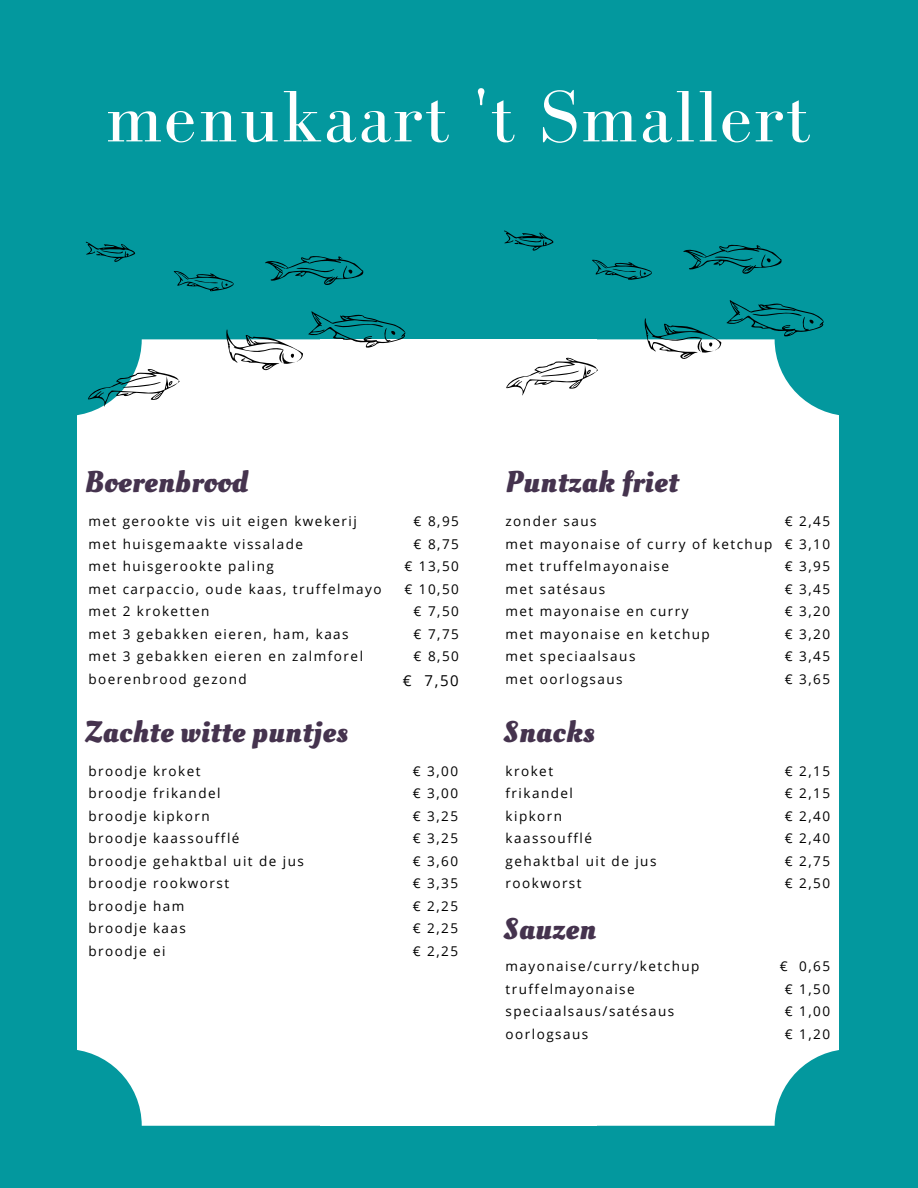
<style>
.page{position:relative;width:918px;height:1188px;background:#03989e}
.page>*{position:absolute;margin:0;border:0;box-sizing:border-box;transform-origin:0 0}
.t1{font:75px "Bodoni FLF";letter-spacing:.02em;color:#fff}
.t2{font:700 30px "Oleo Script";letter-spacing:.02em;color:#45334e}
.t3{font:15px "Open Sans";color:#000}
.t4{font:13.5px "Open Sans";letter-spacing:.11em;color:#000}
</style>
<div class="page">
<div style="left:78px;top:409px;width:242px;height:186px;background:#fff"></div>
<div style="left:320px;top:339px;width:276px;height:262px;background:#fff"></div>
<div style="left:596px;top:398px;width:242px;height:197px;background:#fff"></div>
<div style="left:78px;top:595px;width:249px;height:275px;background:#fff"></div>
<div style="left:320px;top:595px;width:276px;height:275px;background:#fff"></div>
<div style="left:589px;top:595px;width:249px;height:275px;background:#fff"></div>
<div style="left:78px;top:870px;width:242px;height:256px;background:#fff"></div>
<div style="left:320px;top:864px;width:276px;height:262px;background:#fff"></div>
<div style="left:596px;top:870px;width:242px;height:256px;background:#fff"></div>
<svg style="left:504px;top:230px;width:320px;height:168px"></svg>
<svg style="left:85px;top:241px;width:321px;height:168px"></svg>
<p class="t1" style="left:106px;top:76px;width:707px">menukaart 't Smallert</p>
<p class="t2" style="left:85px;top:462px;width:165px">Boerenbrood</p>
<p class="t4" style="left:88px;top:512px;width:270px">met gerookte vis uit eigen kwekerij</p>
<p class="t4" style="left:88px;top:534px;width:216px">met huisgemaakte vissalade</p>
<p class="t4" style="left:88px;top:557px;width:187px">met huisgerookte paling</p>
<p class="t4" style="left:88px;top:579px;width:295px">met carpaccio, oude kaas, truffelmayo</p>
<p class="t4" style="left:88px;top:602px;width:123px">met 2 kroketten</p>
<p class="t4" style="left:88px;top:624px;width:262px">met 3 gebakken eieren, ham, kaas</p>
<p class="t4" style="left:88px;top:647px;width:276px">met 3 gebakken eieren en zalmforel</p>
<p class="t4" style="left:88px;top:669px;width:160px">boerenbrood gezond</p>
<p class="t2" style="left:85px;top:712px;width:265px">Zachte witte puntjes</p>
<p class="t4" style="left:88px;top:761px;width:114px">broodje kroket</p>
<p class="t4" style="left:88px;top:784px;width:134px">broodje frikandel</p>
<p class="t4" style="left:88px;top:806px;width:123px">broodje kipkorn</p>
<p class="t4" style="left:88px;top:829px;width:153px">broodje kaassoufflé</p>
<p class="t4" style="left:88px;top:851px;width:217px">broodje gehaktbal uit de jus</p>
<p class="t4" style="left:88px;top:874px;width:142px">broodje rookworst</p>
<p class="t4" style="left:88px;top:896px;width:98px">broodje ham</p>
<p class="t4" style="left:88px;top:919px;width:99px">broodje kaas</p>
<p class="t4" style="left:88px;top:941px;width:79px">broodje ei</p>
<p class="t4" style="left:414px;top:512px;width:47px">€ 8,95</p>
<p class="t4" style="left:414px;top:534px;width:47px">€ 8,75</p>
<p class="t4" style="left:404px;top:557px;width:56px">€ 13,50</p>
<p class="t4" style="left:404px;top:579px;width:56px">€ 10,50</p>
<p class="t4" style="left:414px;top:602px;width:47px">€ 7,50</p>
<p class="t4" style="left:414px;top:624px;width:47px">€ 7,75</p>
<p class="t4" style="left:414px;top:647px;width:47px">€ 8,50</p>
<p class="t3" style="left:403px;top:670px;width:57px">€ 7,50</p>
<p class="t4" style="left:413px;top:761px;width:47px">€ 3,00</p>
<p class="t4" style="left:413px;top:784px;width:47px">€ 3,00</p>
<p class="t4" style="left:413px;top:806px;width:47px">€ 3,25</p>
<p class="t4" style="left:413px;top:829px;width:47px">€ 3,25</p>
<p class="t4" style="left:413px;top:851px;width:47px">€ 3,60</p>
<p class="t4" style="left:413px;top:874px;width:47px">€ 3,35</p>
<p class="t4" style="left:413px;top:896px;width:47px">€ 2,25</p>
<p class="t4" style="left:413px;top:919px;width:47px">€ 2,25</p>
<p class="t4" style="left:413px;top:941px;width:47px">€ 2,25</p>
<p class="t2" style="left:506px;top:462px;width:174px">Puntzak friet</p>
<p class="t4" style="left:506px;top:512px;width:93px">zonder saus</p>
<p class="t4" style="left:506px;top:534px;width:268px">met mayonaise of curry of ketchup</p>
<p class="t4" style="left:506px;top:557px;width:165px">met truffelmayonaise</p>
<p class="t4" style="left:506px;top:579px;width:101px">met satésaus</p>
<p class="t4" style="left:506px;top:602px;width:185px">met mayonaise en curry</p>
<p class="t4" style="left:506px;top:624px;width:206px">met mayonaise en ketchup</p>
<p class="t4" style="left:506px;top:647px;width:131px">met speciaalsaus</p>
<p class="t4" style="left:506px;top:669px;width:119px">met oorlogsaus</p>
<p class="t4" style="left:785px;top:512px;width:47px">€ 2,45</p>
<p class="t4" style="left:785px;top:534px;width:47px">€ 3,10</p>
<p class="t4" style="left:785px;top:557px;width:47px">€ 3,95</p>
<p class="t4" style="left:785px;top:579px;width:47px">€ 3,45</p>
<p class="t4" style="left:785px;top:602px;width:47px">€ 3,20</p>
<p class="t4" style="left:785px;top:624px;width:47px">€ 3,20</p>
<p class="t4" style="left:785px;top:647px;width:47px">€ 3,45</p>
<p class="t4" style="left:785px;top:669px;width:47px">€ 3,65</p>
<p class="t2" style="left:503px;top:712px;width:93px">Snacks</p>
<p class="t4" style="left:506px;top:761px;width:49px">kroket</p>
<p class="t4" style="left:506px;top:784px;width:69px">frikandel</p>
<p class="t4" style="left:506px;top:806px;width:58px">kipkorn</p>
<p class="t4" style="left:506px;top:829px;width:88px">kaassoufflé</p>
<p class="t4" style="left:506px;top:851px;width:152px">gehaktbal uit de jus</p>
<p class="t4" style="left:506px;top:874px;width:78px">rookworst</p>
<p class="t2" style="left:503px;top:909px;width:94px">Sauzen</p>
<p class="t4" style="left:506px;top:957px;width:196px">mayonaise/curry/ketchup</p>
<p class="t4" style="left:506px;top:979px;width:131px">truffelmayonaise</p>
<p class="t4" style="left:506px;top:1002px;width:170px">speciaalsaus/satésaus</p>
<p class="t4" style="left:506px;top:1024px;width:84px">oorlogsaus</p>
<p class="t4" style="left:785px;top:761px;width:47px">€ 2,15</p>
<p class="t4" style="left:785px;top:784px;width:47px">€ 2,15</p>
<p class="t4" style="left:785px;top:806px;width:47px">€ 2,40</p>
<p class="t4" style="left:785px;top:829px;width:47px">€ 2,40</p>
<p class="t4" style="left:785px;top:851px;width:47px">€ 2,75</p>
<p class="t4" style="left:785px;top:874px;width:47px">€ 2,50</p>
<p class="t4" style="left:780px;top:957px;width:52px">€ 0,65</p>
<p class="t4" style="left:785px;top:979px;width:47px">€ 1,50</p>
<p class="t4" style="left:785px;top:1002px;width:47px">€ 1,00</p>
<p class="t4" style="left:785px;top:1024px;width:47px">€ 1,20</p>
</div>
